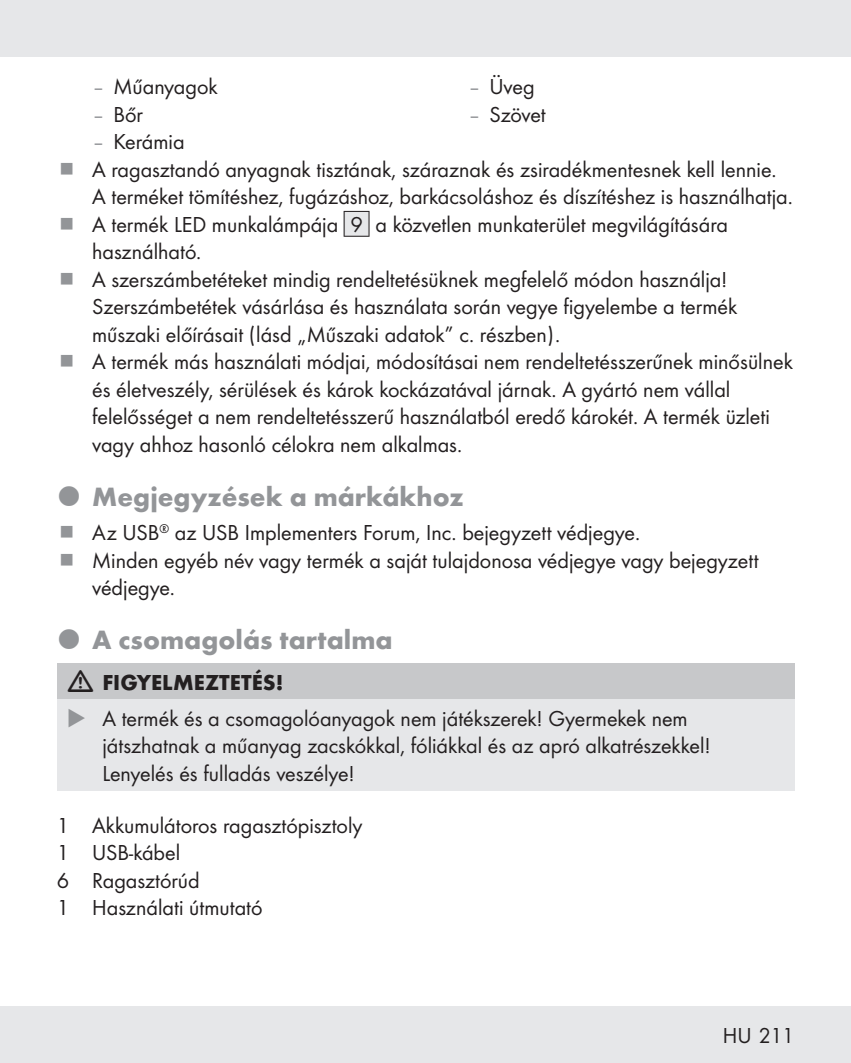
<style>
.page{position:relative;width:851px;height:1063px;background:#fff}
.page>*{position:absolute;margin:0;border:0;box-sizing:border-box;transform-origin:0 0}
.t1{font:700 27.5px "Futura";color:#939598}
.t2{font:22.5px/27.5px "Futura Boo";color:#231f20}
.t3{font:700 22.5px "Futura";color:#231f20}
.s1{color:#939598}
.s2{font-family:"IMP Lidl Num Box";font-size:19.75px;color:#e6e7e9}
.s3{font-family:"IMP Lidl Num Box";font-size:19.75px}
</style>
<div class="page">
<div style="left:0;top:1006px;width:850px;height:57px;background:#e6e7e9"></div>
<div style="left:0;top:0;width:850px;height:57px;background:#e6e7e9"></div>
<div style="left:57px;top:663px;width:737px;height:37px;background:#c7c8ca"></div>
<div style="left:57px;top:700px;width:737px;height:91px;background:#e6e7e9"></div>
<p class="t2" style="left:468px;top:72px;width:68px"><span class="s1">–</span> Üveg</p>
<p class="t2" style="left:468px;top:99px;width:79px"><span class="s1">–</span> Szövet</p>
<p class="t2" style="left:92px;top:154px;width:702px">A ragasztandó anyagnak tisztának, száraznak és zsiradékmentesnek kell lennie.<br>A terméket tömítéshez, fugázáshoz, barkácsoláshoz és díszítéshez is használhatja.<br>A termék LED munkalámpája <span class="s2">[</span><span class="s3">9]</span> a közvetlen munkaterület megvilágítására használható.<br>A szerszámbetéteket mindig rendeltetésüknek megfelelő módon használja!<br>Szerszámbetétek vásárlása és használata során vegye figyelembe a termék műszaki előírásait (lásd „Műszaki adatok” c. részben).<br>A termék más használati módjai, módosításai nem rendeltetésszerűnek minősülnek és életveszély, sérülések és károk kockázatával járnak. A gyártó nem vállal felelősséget a nem rendeltetésszerű használatból eredő károkét. A termék üzleti vagy ahhoz hasonló célokra nem alkalmas.</p>
<p class="t1" style="left:92px;top:476px;width:373px">Megjegyzések a márkákhoz</p>
<p class="t2" style="left:92px;top:518px;width:667px">Az USB<sup>®</sup> az USB Implementers Forum, Inc. bejegyzett védjegye.<br>Minden egyéb név vagy termék a saját tulajdonosa védjegye vagy bejegyzett védjegye.</p>
<p class="t1" style="left:92px;top:620px;width:302px">A csomagolás tartalma</p>
<p class="t3" style="left:102px;top:666px;width:182px">FIGYELMEZTETÉS!</p>
<p class="t2" style="left:102px;top:703px;width:609px;text-indent:-35px"><span class="s1">◆</span> A termék és a csomagolóanyagok nem játékszerek! Gyermekek nem játszhatnak a műanyag zacskókkal, fóliákkal és az apró alkatrészekkel!<br>Lenyelés és fulladás veszélye!</p>
<p class="t2" style="left:57px;top:810px;width:307px">1 Akkumulátoros ragasztópisztoly<br>1 USB-kábel<br>6 Ragasztórúd<br>1 Használati útmutató</p>
<p class="t2" style="left:92px;top:72px;width:127px"><span class="s1">–</span> Műanyagok</p>
<p class="t2" style="left:92px;top:99px;width:52px"><span class="s1">–</span> Bőr</p>
<p class="t2" style="left:92px;top:127px;width:94px"><span class="s1">–</span> Kerámia</p>
<p class="t2" style="left:722px;top:1020px;width:73px">HU 211</p>
</div>
